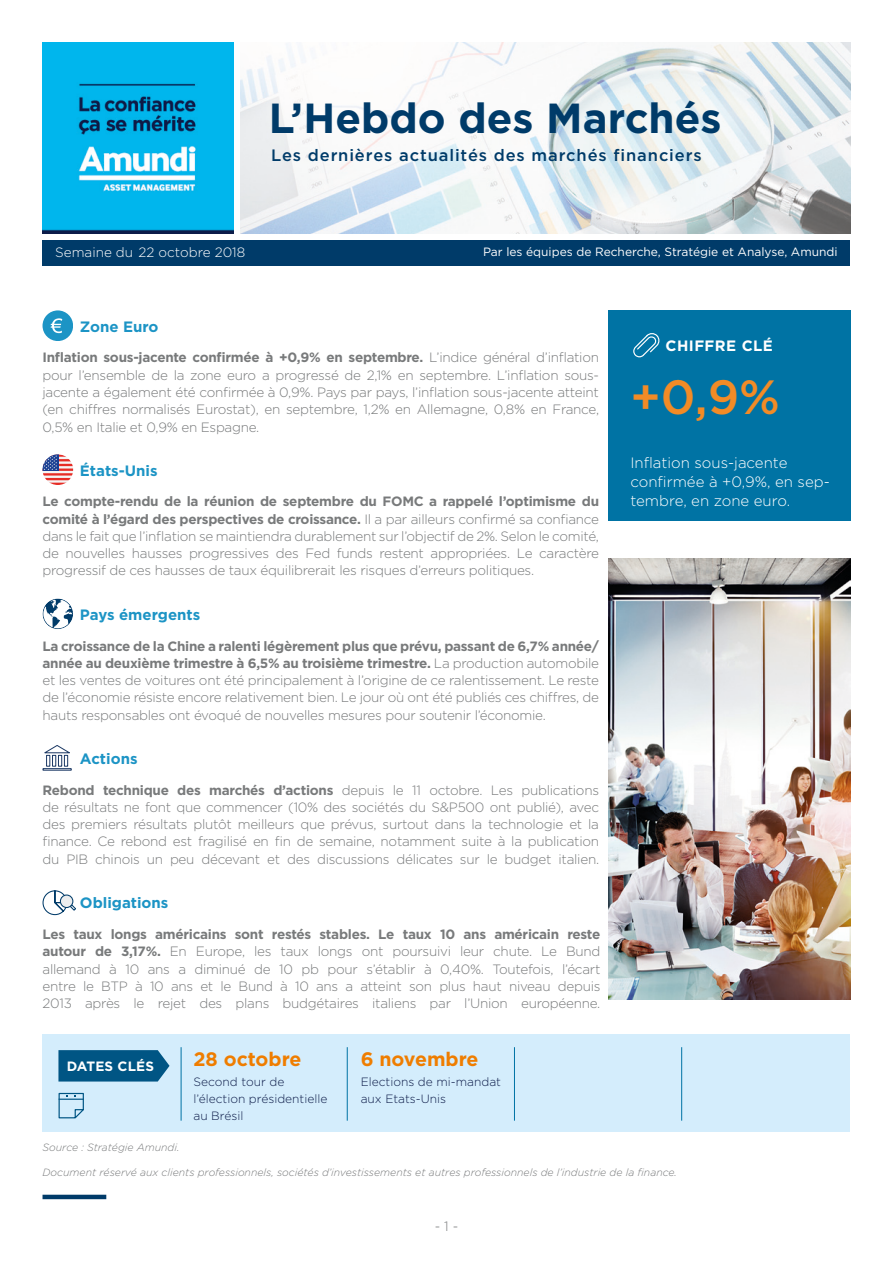
<style>
.page{position:relative;width:893px;height:1263px;background:#fff}
.page>*{position:absolute;margin:0;border:0;box-sizing:border-box;transform-origin:0 0}
.t1{font:500 48px "Gotham";color:#f28b26}
.t2{font:700 42px "Gotham";color:#003b69}
.t3{font:700 19.5px "Gotham";color:#ef7d00}
.t4{font:500 16.5px "Gotham";letter-spacing:.055em;color:#003b69}
.t5{font:300 15px/18.8px "Gotham";color:#fff}
.t6{font:700 15px "Gotham";color:#1c94c5}
.t7{font:700 15px "Gotham";letter-spacing:.03em;color:#fff}
.t8{font:300 13.5px/17.2px "Gotham";letter-spacing:-.02em;color:#787a7b;text-align:justify}
.t9{font:300 13.5px "Gotham";color:#fff}
.t10{font:700 13.5px "Gotham";letter-spacing:.01em;color:#fff}
.t11{font:300 12px/17.2px "Gotham";color:#0d1c49}
.t12{font:12px "Gotham";color:#fff}
.t13{font:italic 300 10.5px "Gotham";color:#787a7b}
.s1{font-weight:700}
</style>
<div class="page">
<img style="left:240px;top:43px;width:610px;height:191px">
<div style="left:43px;top:1034px;width:807px;height:98px;background:#d4edfc"></div>
<svg style="left:58px;top:1050px;width:112px;height:31px;background:#0d5e8b"></svg>
<hr style="left:181px;top:1047px;width:1px;height:74px;background:#0073a4">
<hr style="left:347px;top:1047px;width:1px;height:74px;background:#0073a4">
<hr style="left:514px;top:1047px;width:1px;height:74px;background:#0073a4">
<hr style="left:681px;top:1047px;width:1px;height:74px;background:#0073a4">
<hr style="left:43px;top:1195px;width:63px;height:4px;background:#003b69">
<div style="left:43px;top:240px;width:807px;height:26px;background:#003b69"></div>
<div style="left:608px;top:310px;width:242px;height:211px;background:#0073a4"></div>
<svg style="left:633px;top:333px;width:26px;height:24px"></svg>
<svg style="left:58px;top:1093px;width:26px;height:25px"></svg>
<img style="left:608px;top:559px;width:242px;height:440px">
<img style="left:43px;top:43px;width:191px;height:191px">
<div style="left:43px;top:310px;width:30px;height:31px;background:#1c94c5;border-radius:15px"></div>
<svg style="left:51px;top:318px;width:11px;height:15px"></svg>
<hr style="left:43px;top:483px;width:30px;height:2px;background:#e62d26;border-radius:15px">
<hr style="left:43px;top:454px;width:30px;height:3px;background:#e62d26;border-radius:15px">
<svg style="left:43px;top:454px;width:15px;height:1px"></svg>
<svg style="left:43px;top:455px;width:30px;height:28px"></svg>
<svg style="left:43px;top:598px;width:30px;height:31px"></svg>
<svg style="left:43px;top:745px;width:29px;height:26px"></svg>
<svg style="left:43px;top:890px;width:33px;height:25px"></svg>
<div style="left:60px;top:895px;width:13px;height:12px;background:#ecedee;border-radius:50%"></div>
<div style="left:60px;top:894px;width:13px;height:14px;border:1px solid #003b69;border-radius:50%"></div>
<h2 class="t2" style="left:269px;top:90px;width:454px">L’Hebdo des Marchés</h2>
<p class="t4" style="left:271px;top:144px;width:432px">Les dernières actualités des marchés financiers</p>
<p class="t9" style="left:55px;top:244px;width:191px">Semaine du 22 octobre 2018</p>
<p class="t6" style="left:80px;top:316px;width:80px">Zone Euro</p>
<p class="t12" style="left:483px;top:244px;width:356px">Par les équipes de Recherche, Stratégie et Analyse, Amundi</p>
<p class="t8" style="left:43px;top:349px;width:558px"><span class="s1">Inflation sous-jacente confirmée à +0,9% en septembre.</span> L’indice général d’inflation pour l’ensemble de la zone euro a progressé de 2,1% en septembre. L’inflation sous&shy;jacente a également été confirmée à 0,9%. Pays par pays, l’inflation sous-jacente atteint (en chiffres normalisés Eurostat), en septembre, 1,2% en Allemagne, 0,8% en France, 0,5% en Italie et 0,9% en Espagne.</p>
<p class="t6" style="left:80px;top:460px;width:79px">États-Unis</p>
<p class="t8" style="left:43px;top:493px;width:558px"><span class="s1">Le compte-rendu de la réunion de septembre du FOMC a rappelé l’optimisme du comité à l’égard des perspectives de croissance.</span> Il a par ailleurs confirmé sa confiance dans le fait que l’inflation se maintiendra durablement sur l’objectif de 2%. Selon le comité, de nouvelles hausses progressives des Fed funds restent appropriées. Le caractère progressif de ces hausses de taux équilibrerait les risques d’erreurs politiques.</p>
<p class="t6" style="left:80px;top:605px;width:122px">Pays émergents</p>
<p class="t8" style="left:43px;top:637px;width:558px"><span class="s1">La croissance de la Chine a ralenti légèrement plus que prévu, passant de 6,7% année/ année au deuxième trimestre à 6,5% au troisième trimestre.</span> La production automobile et les ventes de voitures ont été principalement à l’origine de ce ralentissement. Le reste de l’économie résiste encore relativement bien. Le jour où ont été publiés ces chiffres, de hauts responsables ont évoqué de nouvelles mesures pour soutenir l’économie.</p>
<p class="t6" style="left:80px;top:749px;width:59px">Actions</p>
<p class="t8" style="left:43px;top:781px;width:558px"><span class="s1">Rebond technique des marchés d’actions</span> depuis le 11 octobre. Les publications de résultats ne font que commencer (10% des sociétés du S&amp;P500 ont publié), avec des premiers résultats plutôt meilleurs que prévus, surtout dans la technologie et la finance. Ce rebond est fragilisé en fin de semaine, notamment suite à la publication du PIB chinois un peu décevant et des discussions délicates sur le budget italien.</p>
<p class="t6" style="left:80px;top:893px;width:90px">Obligations</p>
<p class="t8" style="left:43px;top:925px;width:559px"><span class="s1">Les taux longs américains sont restés stables. Le taux 10 ans américain reste autour de 3,17%.</span> En Europe, les taux longs ont poursuivi leur chute. Le Bund allemand à 10 ans a diminué de 10 pb pour s’établir à 0,40%. Toutefois, l’écart entre le BTP à 10 ans et le Bund à 10 ans a atteint son plus haut niveau depuis 2013 après le rejet des plans budgétaires italiens par l’Union européenne.</p>
<p class="t10" style="left:67px;top:1057px;width:89px">DATES CLÉS</p>
<h3 class="t3" style="left:193px;top:1046px;width:110px">28 octobre</h3>
<p class="t11" style="left:193px;top:1072px;width:135px">Second tour de l’élection présidentielle au Brésil</p>
<h3 class="t3" style="left:361px;top:1046px;width:119px">6 novembre</h3>
<p class="t11" style="left:361px;top:1072px;width:142px">Elections de mi-mandat aux Etats-Unis</p>
<p class="t7" style="left:665px;top:336px;width:109px">CHIFFRE CLÉ</p>
<h1 class="t1" style="left:630px;top:365px;width:151px">+0,9%</h1>
<p class="t5" style="left:630px;top:453px;width:201px">Inflation sous-jacente confirmée à +0,9%, en sep&shy;tembre, en zone euro.</p>
<p class="t13" style="left:43px;top:1141px;width:139px">Source : Stratégie Amundi.</p>
<p class="t13" style="left:43px;top:1166px;width:636px">Document réservé aux clients professionnels, sociétés d’investissements et autres professionnels de l’industrie de la finance.</p>
<p class="t8" style="left:435px;top:1217px;width:25px">- 1 -</p>
</div>
